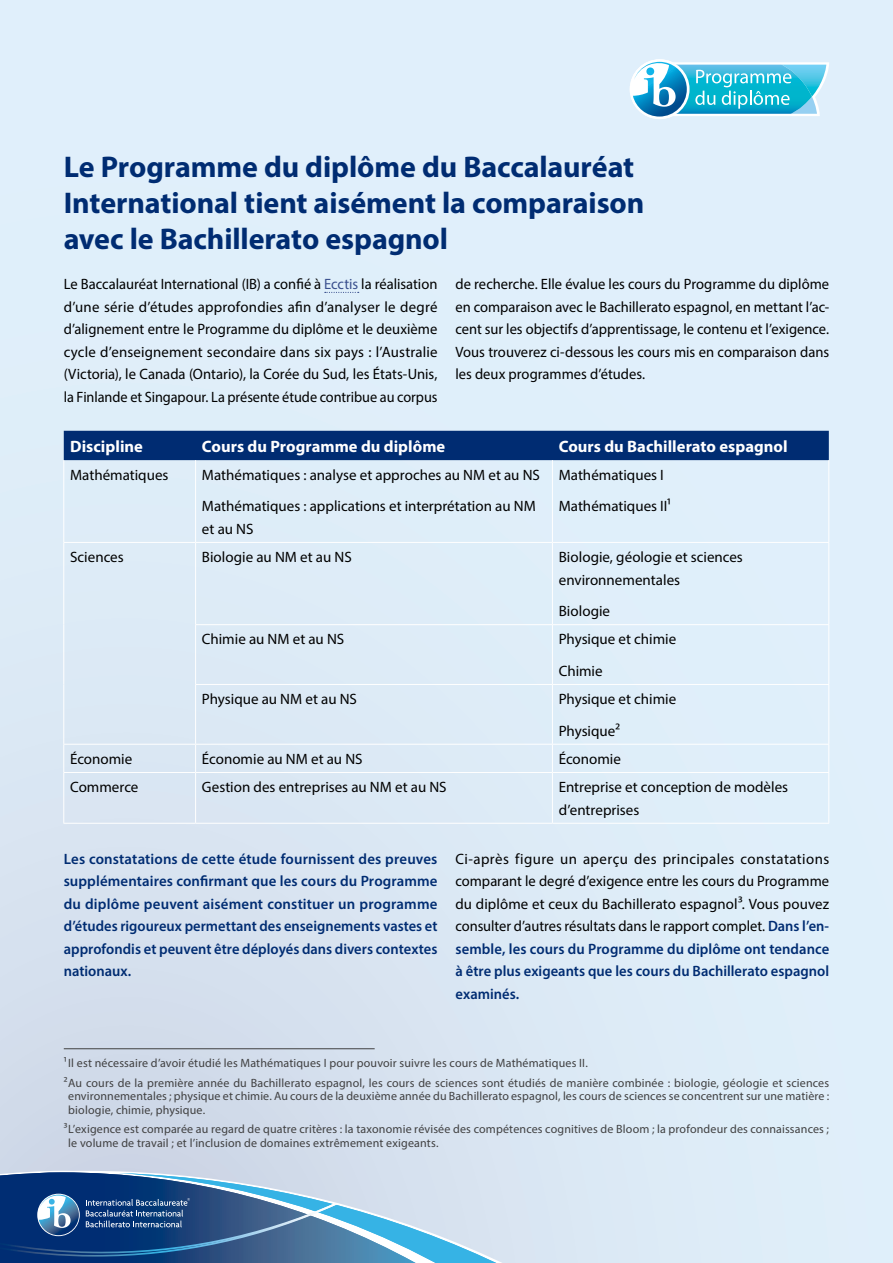
<style>
.page{position:relative;width:893px;height:1263px;background:#fff}
.page>*{position:absolute;margin:0;border:0;box-sizing:border-box;transform-origin:0 0}
.Document_Title{font:700 30px/36px "Myriad Pro";letter-spacing:-.005em;color:#002c72}
.Table___Heading{font:700 16.5px "Myriad Pro";color:#fff}
.Body_Text___Paragraph{font:15px/22.5px "Myriad Pro";color:#000;text-align:justify}
.Table___Paragraph{font:15px/22.5px "Myriad Pro";color:#000}
.Body_Text___Paragraph-2{font:600 15px/22.5px "Myriad Pro";color:#002c72;text-align:justify}
.t1{font:12px/13.5px "Myriad Pro";letter-spacing:.01em;color:#404041;text-align:justify}
.s1{color:#3a508e}
.s2{font-weight:600;color:#002c72}
</style>
<div class="page">
<div style="left:0;top:0;width:893px;height:1263px;background:linear-gradient(to right,#dae7f3,#e0effb)"></div>
<svg style="left:0;top:1172px;width:551px;height:91px;background:#6d91b7"></svg>
<hr style="left:64px;top:1048px;width:311px;height:1px;background:#404041">
<svg style="left:325px;top:292px;width:34px;height:1px"></svg>
<div style="left:64px;top:431px;width:765px;height:29px;background:#002c72"></div>
<hr style="left:63px;top:460px;width:1px;height:82px;background:#fff">
<hr style="left:195px;top:460px;width:1px;height:82px;background:#fff">
<hr style="left:552px;top:460px;width:1px;height:82px;background:#fff">
<hr style="left:828px;top:460px;width:1px;height:82px;background:#fff">
<hr style="left:63px;top:542px;width:133px;height:1px;background:#fff">
<hr style="left:63px;top:543px;width:1px;height:82px;background:#fff">
<hr style="left:196px;top:542px;width:356px;height:1px;background:#fff">
<hr style="left:195px;top:543px;width:1px;height:81px;background:#fff">
<hr style="left:552px;top:542px;width:277px;height:1px;background:#fff">
<hr style="left:552px;top:543px;width:1px;height:81px;background:#fff">
<hr style="left:828px;top:543px;width:1px;height:81px;background:#fff">
<hr style="left:63px;top:625px;width:1px;height:59px;background:#fff">
<hr style="left:195px;top:624px;width:357px;height:1px;background:#fff">
<hr style="left:195px;top:625px;width:1px;height:59px;background:#fff">
<hr style="left:552px;top:624px;width:277px;height:1px;background:#fff">
<hr style="left:552px;top:625px;width:1px;height:59px;background:#fff">
<hr style="left:828px;top:625px;width:1px;height:59px;background:#fff">
<hr style="left:63px;top:684px;width:1px;height:60px;background:#fff">
<hr style="left:195px;top:684px;width:357px;height:1px;background:#fff">
<hr style="left:195px;top:685px;width:1px;height:59px;background:#fff">
<hr style="left:552px;top:684px;width:277px;height:1px;background:#fff">
<hr style="left:552px;top:685px;width:1px;height:59px;background:#fff">
<hr style="left:828px;top:685px;width:1px;height:59px;background:#fff">
<hr style="left:63px;top:744px;width:133px;height:1px;background:#fff">
<svg style="left:63px;top:744px;width:1px;height:28px"></svg>
<hr style="left:196px;top:744px;width:356px;height:1px;background:#fff">
<svg style="left:195px;top:744px;width:1px;height:28px"></svg>
<hr style="left:552px;top:744px;width:277px;height:1px;background:#fff">
<svg style="left:552px;top:745px;width:1px;height:27px"></svg>
<svg style="left:828px;top:745px;width:1px;height:27px"></svg>
<hr style="left:63px;top:772px;width:133px;height:1px;background:#fff">
<hr style="left:63px;top:773px;width:1px;height:50px;background:#fff">
<hr style="left:196px;top:772px;width:356px;height:1px;background:#fff">
<hr style="left:195px;top:773px;width:1px;height:50px;background:#fff">
<hr style="left:552px;top:772px;width:277px;height:1px;background:#fff">
<hr style="left:552px;top:773px;width:1px;height:50px;background:#fff">
<hr style="left:828px;top:773px;width:1px;height:50px;background:#fff">
<hr style="left:63px;top:823px;width:133px;height:1px;background:#fff">
<hr style="left:196px;top:823px;width:356px;height:1px;background:#fff">
<hr style="left:552px;top:823px;width:277px;height:1px;background:#fff">
<svg style="left:630px;top:59px;width:199px;height:60px"></svg>
<p class="Document_Title" style="left:64px;top:148px;width:582px">Le Programme du diplôme du Baccalauréat<br>International tient aisément la comparaison avec le Bachillerato espagnol</p>
<p class="Body_Text___Paragraph" style="left:64px;top:273px;width:375px">Le Baccalauréat International (IB) a confié à <span class="s1">Ecctis</span> la réalisation d’une série d’études approfondies afin d’analyser le degré d’alignement entre le Programme du diplôme et le deuxième cycle d’enseignement secondaire dans six pays : l’Australie (Victoria), le Canada (Ontario), la Corée du Sud, les États-Unis, la Finlande et Singapour. La présente étude contribue au corpus</p>
<p class="Body_Text___Paragraph" style="left:455px;top:273px;width:375px">de recherche. Elle évalue les cours du Programme du diplôme en comparaison avec le Bachillerato espagnol, en mettant l’ac&shy;cent sur les objectifs d’apprentissage, le contenu et l’exigence.<br>Vous trouverez ci-dessous les cours mis en comparaison dans les deux programmes d’études.</p>
<p class="Table___Heading" style="left:70px;top:435px;width:74px">Discipline</p>
<p class="Table___Heading" style="left:202px;top:435px;width:245px">Cours du Programme du diplôme</p>
<p class="Table___Heading" style="left:559px;top:435px;width:230px">Cours du Bachillerato espagnol</p>
<p class="Table___Paragraph" style="left:70px;top:463px;width:100px">Mathématiques</p>
<p class="Table___Paragraph" style="left:202px;top:463px;width:339px">Mathématiques : analyse et approches au NM et au NS</p>
<p class="Table___Paragraph" style="left:202px;top:495px;width:335px">Mathématiques : applications et interprétation au NM et au NS</p>
<p class="Table___Paragraph" style="left:559px;top:463px;width:107px">Mathématiques I</p>
<p class="Table___Paragraph" style="left:559px;top:495px;width:114px">Mathématiques II1</p>
<p class="Table___Paragraph" style="left:70px;top:546px;width:55px">Sciences</p>
<p class="Table___Paragraph" style="left:202px;top:546px;width:151px">Biologie au NM et au NS</p>
<p class="Table___Paragraph" style="left:559px;top:546px;width:186px">Biologie, géologie et sciences environnementales</p>
<p class="Table___Paragraph" style="left:559px;top:600px;width:53px">Biologie</p>
<p class="Table___Paragraph" style="left:202px;top:628px;width:144px">Chimie au NM et au NS</p>
<p class="Table___Paragraph" style="left:559px;top:628px;width:119px">Physique et chimie</p>
<p class="Table___Paragraph" style="left:559px;top:659px;width:45px">Chimie</p>
<p class="Table___Paragraph" style="left:202px;top:688px;width:157px">Physique au NM et au NS</p>
<p class="Table___Paragraph" style="left:559px;top:688px;width:119px">Physique et chimie</p>
<p class="Table___Paragraph" style="left:559px;top:719px;width:63px">Physique2</p>
<p class="Table___Paragraph" style="left:70px;top:747px;width:64px">Économie</p>
<p class="Table___Paragraph" style="left:202px;top:747px;width:162px">Économie au NM et au NS</p>
<p class="Table___Paragraph" style="left:559px;top:747px;width:64px">Économie</p>
<p class="Table___Paragraph" style="left:70px;top:776px;width:70px">Commerce</p>
<p class="Table___Paragraph" style="left:202px;top:776px;width:246px">Gestion des entreprises au NM et au NS</p>
<p class="Table___Paragraph" style="left:559px;top:776px;width:231px">Entreprise et conception de modèles d’entreprises</p>
<p class="Body_Text___Paragraph-2" style="left:64px;top:847px;width:375px">Les constatations de cette étude fournissent des preuves supplémentaires confirmant que les cours du Programme du diplôme peuvent aisément constituer un programme d’études rigoureux permettant des enseignements vastes et approfondis et peuvent être déployés dans divers contextes nationaux.</p>
<p class="Body_Text___Paragraph" style="left:455px;top:847px;width:375px">Ci-après figure un aperçu des principales constatations comparant le degré d’exigence entre les cours du Programme du diplôme et ceux du Bachillerato espagnol3. Vous pouvez consulter d’autres résultats dans le rapport complet. <span class="s2">Dans l’en&shy;semble, les cours du Programme du diplôme ont tendance à être plus exigeants que les cours du Bachillerato espagnol examinés.</span></p>
<p class="t1" style="left:64px;top:1056px;width:526px">1 Il est nécessaire d’avoir étudié les Mathématiques I pour pouvoir suivre les cours de Mathématiques II.</p>
<p class="t1" style="left:68px;top:1076px;width:762px;text-indent:-4px">2Au cours de la première année du Bachillerato espagnol, les cours de sciences sont étudiés de manière combinée : biologie, géologie et sciences environnementales ; physique et chimie. Au cours de la deuxième année du Bachillerato espagnol, les cours de sciences se concentrent sur une matière : biologie, chimie, physique.</p>
<p class="t1" style="left:68px;top:1122px;width:762px;text-indent:-4px">3L’exigence est comparée au regard de quatre critères : la taxonomie révisée des compétences cognitives de Bloom ; la profondeur des connaissances ; le volume de travail ; et l’inclusion de domaines extrêmement exigeants.</p>
</div>
